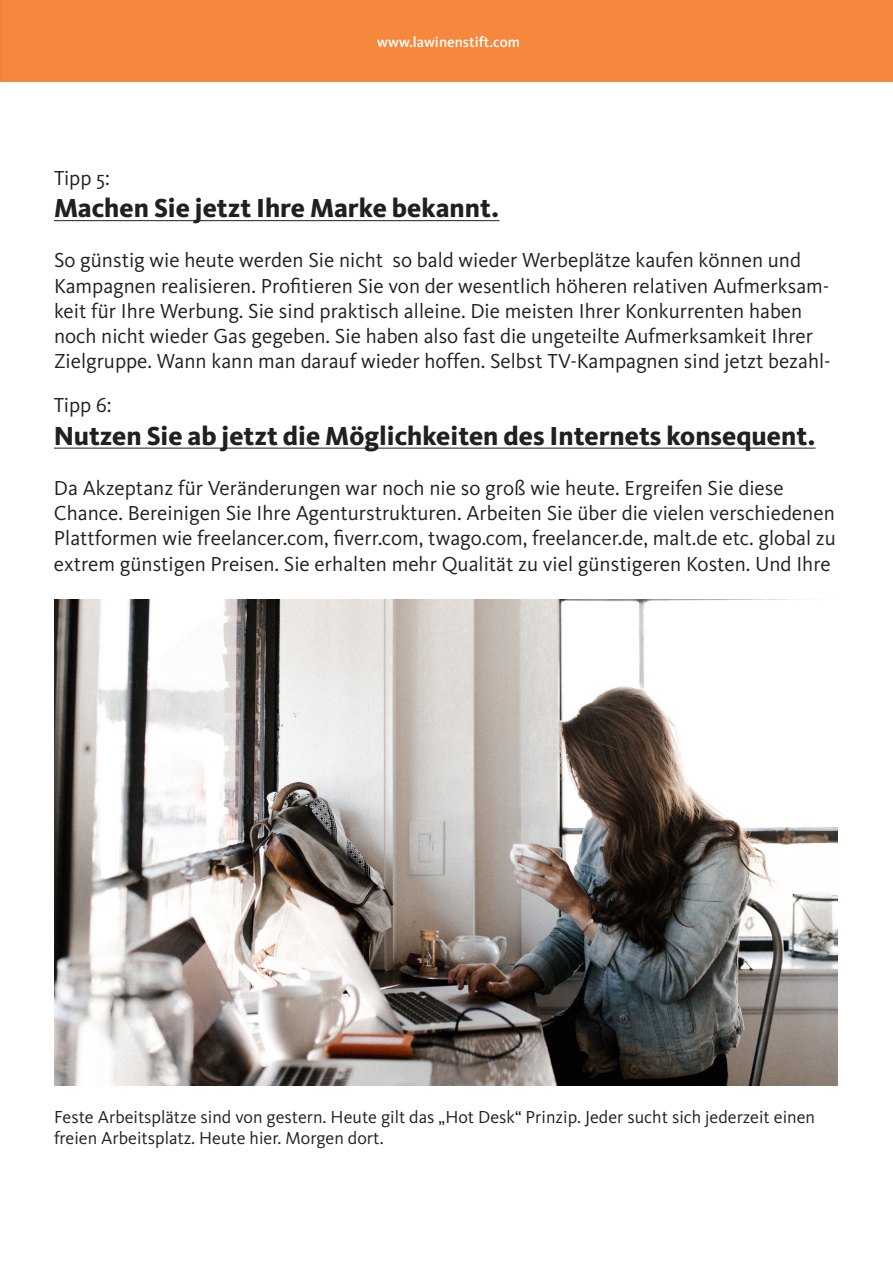
<style>
.page{position:relative;width:893px;height:1263px;background:#fff}
.page>*{position:absolute;margin:0;border:0;box-sizing:border-box;transform-origin:0 0}
.t1{font:800 27px "Kievit";color:#231f20}
.t2{font:21px/25.2px "Kievit";color:#231f20}
.t3{font:18px/21.6px "Kievit";color:#231f20}
.T2{font:500 15px "Kievit";color:#fff}
</style>
<div class="page">
<hr style="left:0;top:0;width:1px;height:81px;background:#f47b28">
<hr style="left:54px;top:220px;width:445px;height:1px;background:#231f20">
<hr style="left:54px;top:448px;width:762px;height:1px;background:#231f20">
<div style="left:1px;top:0;width:892px;height:81px;background:#f5883d"></div>
<img style="left:54px;top:600px;width:784px;height:486px">
<p class="T2" style="left:377px;top:33px;width:144px">www.lawinenstift.com</p>
<p class="t2" style="left:54px;top:165px;width:57px">Tipp 5:</p>
<p class="t1" style="left:54px;top:192px;width:447px">Machen Sie jetzt Ihre Marke bekannt.</p>
<p class="t2" style="left:54px;top:248px;width:778px">So günstig wie heute werden Sie nicht so bald wieder Werbeplätze kaufen können und Kampagnen realisieren. Profitieren Sie von der wesentlich höheren relativen Aufmerksam&shy;keit für Ihre Werbung. Sie sind praktisch alleine. Die meisten Ihrer Konkurrenten haben noch nicht wieder Gas gegeben. Sie haben also fast die ungeteilte Aufmerksamkeit Ihrer Zielgruppe. Wann kann man darauf wieder hoffen. Selbst TV-Kampagnen sind jetzt bezahl-</p>
<p class="t2" style="left:54px;top:393px;width:59px">Tipp 6:</p>
<p class="t1" style="left:54px;top:419px;width:763px">Nutzen Sie ab jetzt die Möglichkeiten des Internets konsequent.</p>
<p class="t2" style="left:54px;top:476px;width:783px">Da Akzeptanz für Veränderungen war noch nie so groß wie heute. Ergreifen Sie diese Chance. Bereinigen Sie Ihre Agenturstrukturen. Arbeiten Sie über die vielen verschiedenen Plattformen wie freelancer.com, fiverr.com, twago.com, freelancer.de, malt.de etc. global zu extrem günstigen Preisen. Sie erhalten mehr Qualität zu viel günstigeren Kosten. Und Ihre</p>
<p class="t3" style="left:54px;top:1106px;width:763px">Feste Arbeitsplätze sind von gestern. Heute gilt das „Hot Desk“ Prinzip. Jeder sucht sich jederzeit einen freien Arbeitsplatz. Heute hier. Morgen dort.</p>
</div>
